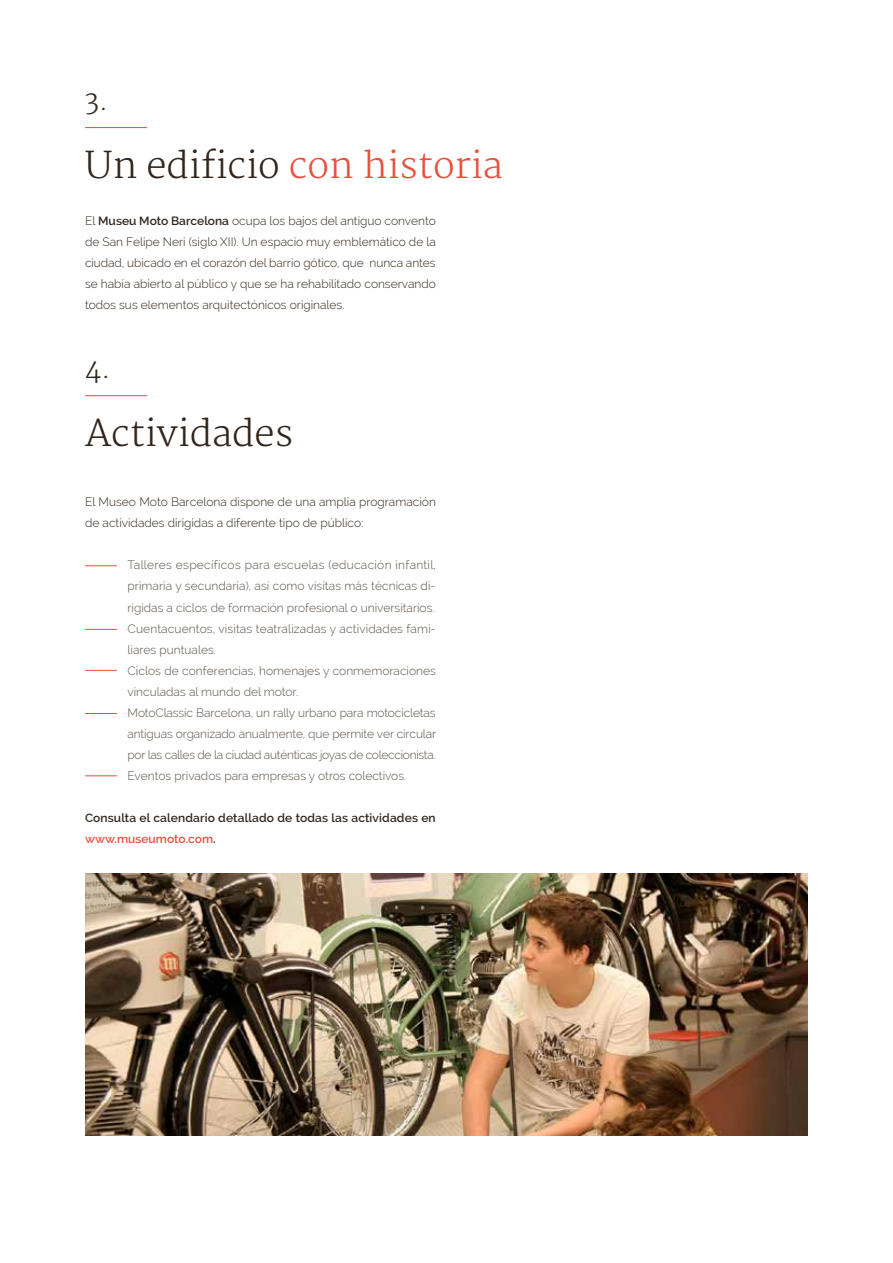
<style>
.page{position:relative;width:893px;height:1263px;background:#fff}
.page>*{position:absolute;margin:0;border:0;box-sizing:border-box;transform-origin:0 0}
.t1{font:300 36px "Merriweather";color:#e94f3d}
.t2{font:300 36px "Merriweather";color:#31251c}
.t3{font:300 27px "Merriweather";color:#31251c}
.t4{font:300 12px/21px "Raleway";color:#5a5149}
.t5{font:300 12px/21px "Raleway";color:#31251c;text-align:justify}
.t6{font:600 12px/21px "Raleway";letter-spacing:.01em;color:#31251c}
.s1{color:#31251c}
.s2{font-weight:600}
.s3{color:#e94f3d}
</style>
<div class="page">
<hr style="left:85px;top:127px;width:62px;height:1px;background:#e94f3d">
<hr style="left:85px;top:395px;width:62px;height:1px;background:#e94f3d">
<hr style="left:85px;top:565px;width:32px;height:1px;background:#e94f3d">
<hr style="left:85px;top:713px;width:32px;height:1px;background:#e94f3d">
<hr style="left:85px;top:775px;width:32px;height:1px;background:#e94f3d">
<hr style="left:85px;top:670px;width:32px;height:1px;background:#e94f3d">
<img style="left:85px;top:873px;width:723px;height:262px">
<hr style="left:85px;top:629px;width:32px;height:1px;background:#e94f3d">
<h2 class="t3" style="left:85px;top:85px;width:25px">3.</h2>
<h1 class="t1" style="left:85px;top:145px;width:419px"><span class="s1">Un edificio</span> con historia</h1>
<p class="t5" style="left:85px;top:210px;width:352px">El <span class="s2">Museu Moto Barcelona</span> ocupa los bajos del antiguo convento de San Felipe Neri (siglo XII). Un espacio muy emblemático de la ciudad, ubicado en el corazón del barrio gótico, que nunca antes se había abierto al público y que se ha rehabilitado conservando todos sus elementos arquitectónicos originales.</p>
<h2 class="t3" style="left:85px;top:353px;width:27px">4.</h2>
<h1 class="t2" style="left:85px;top:413px;width:210px">Actividades</h1>
<p class="t5" style="left:85px;top:492px;width:352px">El Museo Moto Barcelona dispone de una amplia programación de actividades dirigidas a diferente tipo de público:</p>
<p class="t4" style="left:128px;top:555px;width:310px">Talleres específicos para escuelas (educación infantil, primaria y secundaria), así como visitas más técnicas di&shy;rigidas a ciclos de formación profesional o universitarios.<br>Cuentacuentos, visitas teatralizadas y actividades fami&shy;liares puntuales.<br>Ciclos de conferencias, homenajes y conmemoraciones vinculadas al mundo del motor.<br>MotoClassic Barcelona, un rally urbano para motocicletas antiguas organizado anualmente, que permite ver circular por las calles de la ciudad auténticas joyas de coleccionista.<br>Eventos privados para empresas y otros colectivos.</p>
<p class="t6" style="left:85px;top:807px;width:352px">Consulta el calendario detallado de todas las actividades en <span class="s3">www.museumoto.com</span>.</p>
</div>
